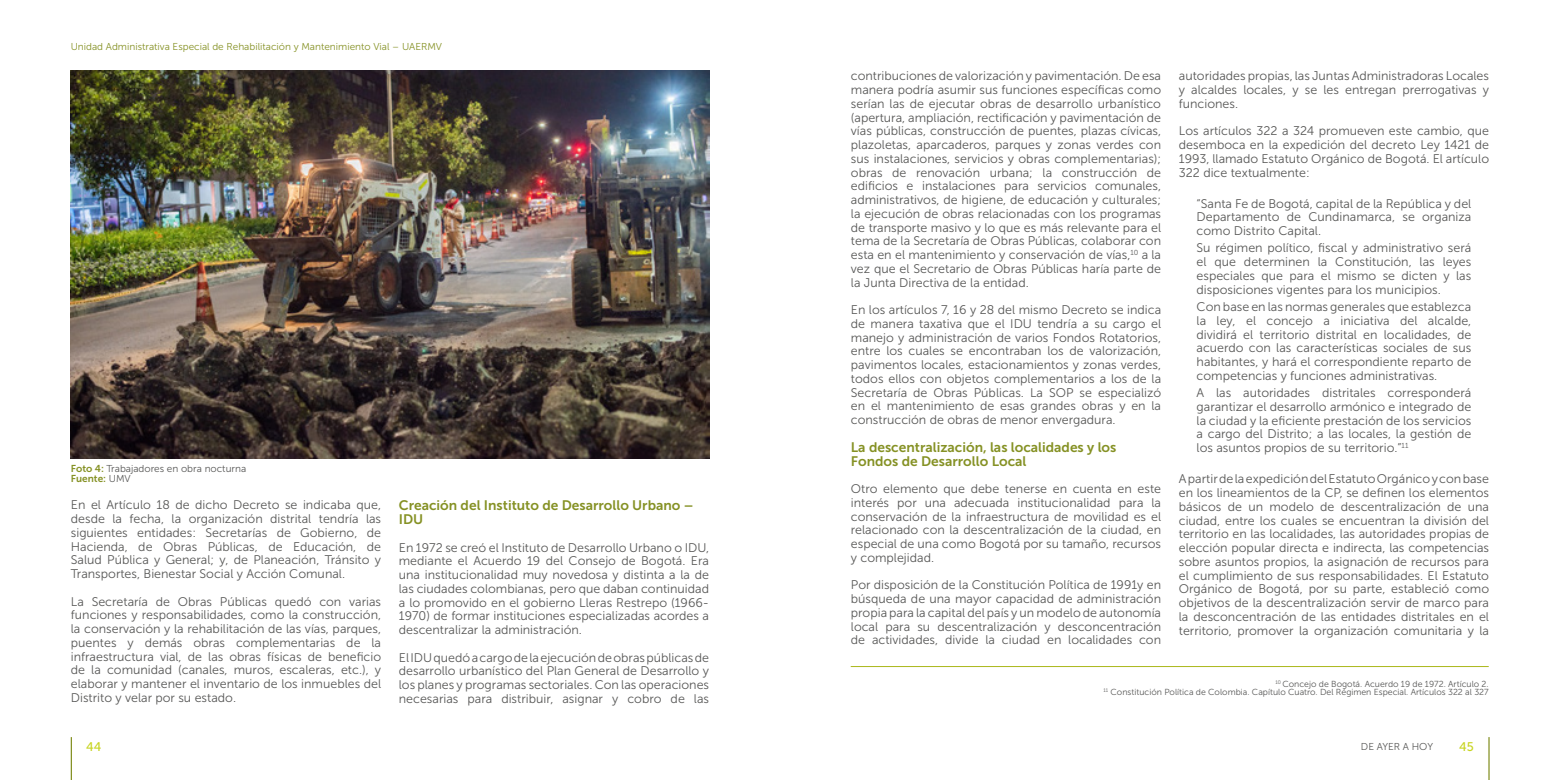
<style>
.page{position:relative;width:1560px;height:780px;background:#fff}
.page>*{position:absolute;margin:0;border:0;box-sizing:border-box;transform-origin:0 0}
.t1{font:13.75px/13.8px "Museo Sans 700";color:#859124}
.t2{font:12.5px/13.8px "Museo Sans 300";color:#575756;text-align:justify}
.t3{font:12.5px "Museo Sans 500";color:#c7d41f}
.t4{font:10px "Museo Sans 300";color:#859124}
.t5{font:10px "Museo Sans 300";color:#575756}
.t6{font:10px "Museo Sans 700";color:#859124}
.t7{font:8.75px/8.8px "Museo Sans 300";color:#575756;text-align:right}
.s1{font-family:"Museo Sans 700";color:#859124}
.s2{font-family:"Museo Sans 300";color:#575756}
</style>
<div class="page">
<img style="left:71px;top:71px;width:638px;height:388px">
<hr style="left:850px;top:666px;width:638px;height:1px;background:#abb81c">
<hr style="left:71px;top:737px;width:1px;height:43px;background:#859124">
<hr style="left:1487px;top:737px;width:2px;height:43px;background:#859124">
<p class="t4" style="left:71px;top:41px;width:373px">Unidad Administrativa Especial de Rehabilitación y Mantenimiento Vial – UAERMV</p>
<p class="t5" style="left:71px;top:463px;width:177px"><span class="s1">Foto 4:</span> Trabajadores en obra nocturna</p>
<p class="t6" style="left:71px;top:472px;width:61px">Fuente: <span class="s2">UMV</span></p>
<p class="t2" style="left:71px;top:498px;width:312px">En el Artículo 18 de dicho Decreto se indicaba que, desde la fecha, la organización distrital tendría las siguientes entidades: Secretarías de Gobierno, de Hacienda, de Obras Públicas, de Educación, de Salud Pública y General; y, de Planeación, Tránsito y Transportes, Bienestar Social y Acción Comunal.</p>
<p class="t2" style="left:71px;top:594px;width:312px">La Secretaría de Obras Públicas quedó con varias funciones y responsabilidades, como la construcción, la conservación y la rehabilitación de las vías, parques, puentes y demás obras complementarias de la infraestructura vial, de las obras físicas de beneficio de la comunidad (canales, muros, escaleras, etc.), y elaborar y mantener el inventario de los inmuebles del Distrito y velar por su estado.</p>
<p class="t1" style="left:399px;top:498px;width:296px">Creación del Instituto de Desarrollo Urbano –<br>IDU</p>
<p class="t2" style="left:399px;top:540px;width:312px">En 1972 se creó el Instituto de Desarrollo Urbano o IDU, mediante el Acuerdo 19 del Consejo de Bogotá. Era una institucionalidad muy novedosa y distinta a la de las ciudades colombianas, pero que daban continuidad a lo promovido en el gobierno Lleras Restrepo (1966- 1970) de formar instituciones especializadas acordes a descentralizar la administración.</p>
<p class="t2" style="left:399px;top:650px;width:312px">El IDU quedó a cargo de la ejecución de obras públicas de desarrollo urbanístico del Plan General de Desarrollo y los planes y programas sectoriales. Con las operaciones necesarias para distribuir, asignar y cobro de las</p>
<p class="t2" style="left:850px;top:69px;width:312px">contribuciones de valorización y pavimentación. De esa manera podría asumir sus funciones específicas como serían las de ejecutar obras de desarrollo urbanístico (apertura, ampliación, rectificación y pavimentación de vías públicas, construcción de puentes, plazas cívicas, plazoletas, aparcaderos, parques y zonas verdes con sus instalaciones, servicios y obras complementarias); obras de renovación urbana; la construcción de edificios e instalaciones para servicios comunales, administrativos, de higiene, de educación y culturales; la ejecución de obras relacionadas con los programas de transporte masivo y lo que es más relevante para el tema de la Secretaría de Obras Públicas, colaborar con esta en el mantenimiento y conservación de vías,<sup>10</sup> a la vez que el Secretario de Obras Públicas haría parte de la Junta Directiva de la entidad.</p>
<p class="t2" style="left:850px;top:303px;width:312px">En los artículos 7, 16 y 28 del mismo Decreto se indica de manera taxativa que el IDU tendría a su cargo el manejo y administración de varios Fondos Rotatorios, entre los cuales se encontraban los de valorización, pavimentos locales, estacionamientos y zonas verdes, todos ellos con objetos complementarios a los de la Secretaría de Obras Públicas. La SOP se especializó en el mantenimiento de esas grandes obras y en la construcción de obras de menor envergadura.</p>
<p class="t1" style="left:850px;top:440px;width:267px">La descentralización, las localidades y los<br>Fondos de Desarrollo Local</p>
<p class="t2" style="left:850px;top:482px;width:312px">Otro elemento que debe tenerse en cuenta en este interés por una adecuada institucionalidad para la conservación de la infraestructura de movilidad es el relacionado con la descentralización de la ciudad, en especial de una como Bogotá por su tamaño, recursos y complejidad.</p>
<p class="t2" style="left:850px;top:578px;width:312px">Por disposición de la Constitución Política de 1991y en búsqueda de una mayor capacidad de administración propia para la capital del país y un modelo de autonomía local para su descentralización y desconcentración de actividades, divide la ciudad en localidades con</p>
<p class="t2" style="left:1178px;top:69px;width:312px">autoridades propias, las Juntas Administradoras Locales y alcaldes locales, y se les entregan prerrogativas y funciones.</p>
<p class="t2" style="left:1178px;top:124px;width:312px">Los artículos 322 a 324 promueven este cambio, que desemboca en la expedición del decreto Ley 1421 de 1993, llamado Estatuto Orgánico de Bogotá. El artículo 322 dice textualmente:</p>
<p class="t2" style="left:1196px;top:196px;width:276px">“Santa Fe de Bogotá, capital de la República y del Departamento de Cundinamarca, se organiza como Distrito Capital.</p>
<p class="t2" style="left:1196px;top:241px;width:276px">Su régimen político, fiscal y administrativo será el que determinen la Constitución, las leyes especiales que para el mismo se dicten y las disposiciones vigentes para los municipios.</p>
<p class="t2" style="left:1196px;top:300px;width:276px">Con base en las normas generales que establezca la ley, el concejo a iniciativa del alcalde, dividirá el territorio distrital en localidades, de acuerdo con las características sociales de sus habitantes, y hará el correspondiente reparto de competencias y funciones administrativas.</p>
<p class="t2" style="left:1196px;top:386px;width:276px">A las autoridades distritales corresponderá garantizar el desarrollo armónico e integrado de la ciudad y la eficiente prestación de los servicios a cargo del Distrito; a las locales, la gestión de los asuntos propios de su territorio.”<sup>11</sup></p>
<p class="t2" style="left:1178px;top:472px;width:312px">A partir de la expedición del Estatuto Orgánico y con base en los lineamientos de la CP, se definen los elementos básicos de un modelo de descentralización de una ciudad, entre los cuales se encuentran la división del territorio en las localidades, las autoridades propias de elección popular directa e indirecta, las competencias sobre asuntos propios, la asignación de recursos para el cumplimiento de sus responsabilidades. El Estatuto Orgánico de Bogotá, por su parte, estableció como objetivos de la descentralización servir de marco para la desconcentración de las entidades distritales en el territorio, promover la organización comunitaria y la</p>
<p class="t7" style="left:1103px;top:679px;width:387px"><sup>10</sup> Concejo de Bogotá. Acuerdo 19 de 1972. Artículo 2.<br><sup>11</sup> Constitución Política de Colombia. Capítulo Cuatro. Del Régimen Especial. Artículos 322 al 327</p>
<p class="t3" style="left:86px;top:739px;width:17px">44</p>
<p class="t5" style="left:1360px;top:740px;width:74px">DE AYER A HOY</p>
<p class="t3" style="left:1458px;top:739px;width:16px">45</p>
</div>
